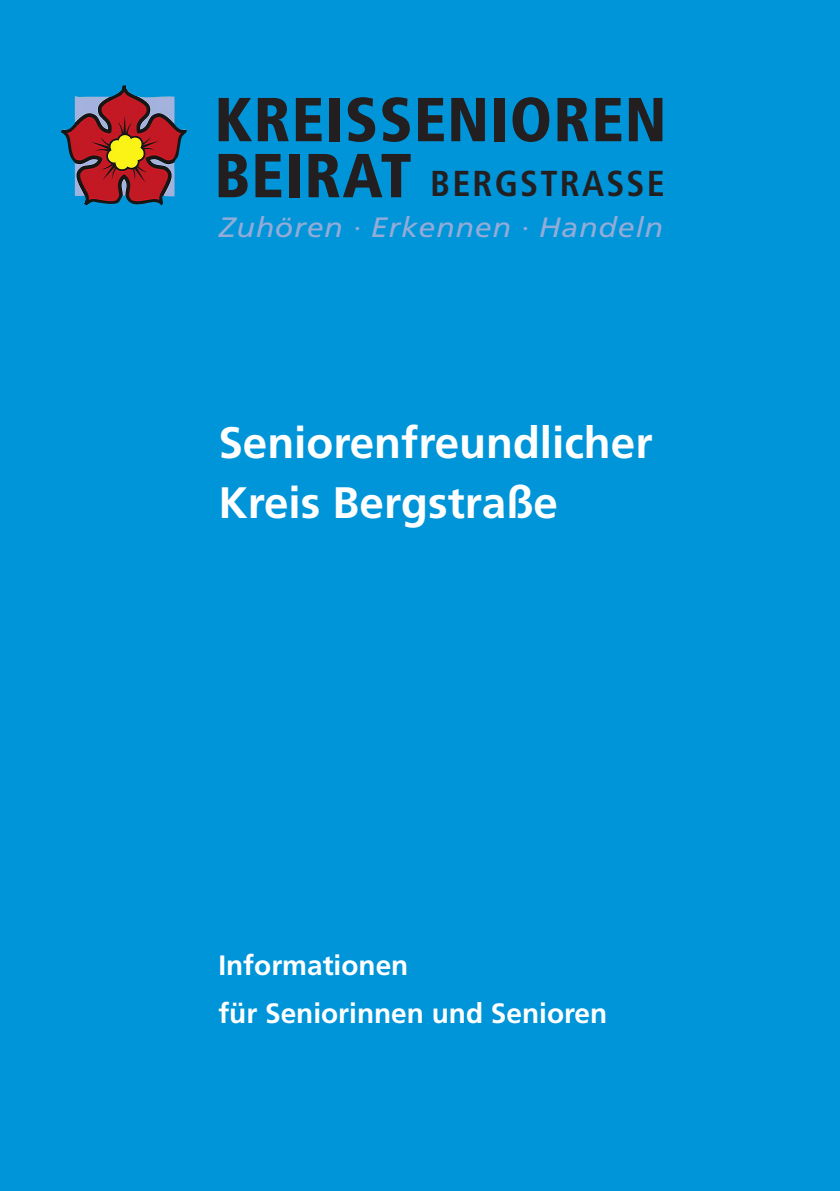
<style>
.page{position:relative;width:840px;height:1191px;background:#fff}
.page>*{position:absolute;margin:0;border:0;box-sizing:border-box;transform-origin:0 0}
.t1{font:900 condensed 62px "Frutiger";letter-spacing:.02em;color:#231f20}
.t2{font:700 44px "Frutiger";color:#fff}
.t3{font:700 condensed 36px "Frutiger";letter-spacing:.06em;color:#231f20}
.t4{font:700 28px "Frutiger";color:#fff}
.t5{font:italic 28px "Frutiger";letter-spacing:.02em;color:#93abd7;scale:1.09 1}
</style>
<div class="page">
<div style="left:0;top:0;width:839px;height:1191px;background:#0095d9"></div>
<img style="left:61px;top:85px;width:125px;height:120px">
<p class="t1" style="left:214px;top:82px;width:453px">KREISSENIOREN</p>
<p class="t1" style="left:214px;top:138px;width:198px">BEIRAT</p>
<p class="t3" style="left:430px;top:162px;width:236px">BERGSTRASSE</p>
<p class="t5" style="left:219px;top:211px;width:409px">Zuhören · Erkennen · Handeln</p>
<p class="t2" style="left:218px;top:417px;width:435px">Seniorenfreundlicher</p>
<p class="t2" style="left:218px;top:477px;width:341px">Kreis Bergstraße</p>
<p class="t4" style="left:218px;top:948px;width:191px">Informationen</p>
<p class="t4" style="left:218px;top:996px;width:390px">für Seniorinnen und Senioren</p>
</div>
